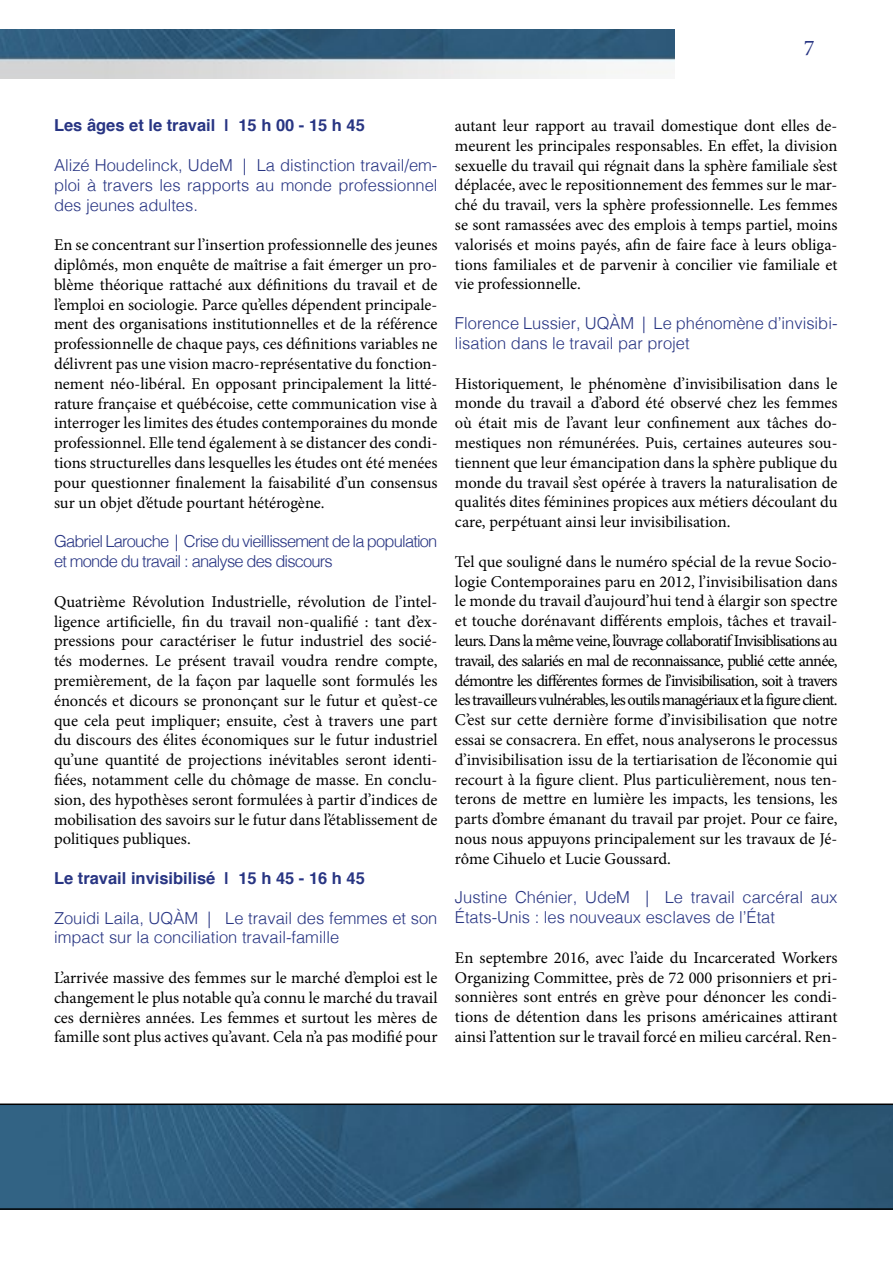
<style>
.page{position:relative;width:893px;height:1263px;background:#fff}
.page>*{position:absolute;margin:0;border:0;box-sizing:border-box;transform-origin:0 0}
.t1{font:22.5px "Minion Pro";color:#283583}
.t2{font:16.5px/19.8px "Minion Pro";color:#000;text-align:justify}
.t3{font:300 16.5px/19.8px "Helvetica";color:#283583}
.t4{font:300 16.5px/19.8px "Helvetica";letter-spacing:-.05em;color:#283583}
.t5{font:700 16.5px "Helvetica";color:#283583}
</style>
<div class="page">
<svg style="left:0;top:1103px;width:893px;height:107px;background:#2e5a79"></svg>
<img style="left:0;top:30px;width:674px;height:48px">
<h1 class="t1" style="left:804px;top:33px;width:12px">7</h1>
<p class="t5" style="left:54px;top:119px;width:312px">Les âges et le travail | 15 h 00 - 15 h 45</p>
<p class="t3" style="left:54px;top:157px;width:385px;text-align:justify">Alizé Houdelinck, UdeM | La distinction travail/em&shy;ploi à travers les rapports au monde professionnel des jeunes adultes.</p>
<p class="t2" style="left:54px;top:235px;width:385px">En se concentrant sur l’insertion professionnelle des jeunes diplômés, mon enquête de maîtrise a fait émerger un pro&shy;blème théorique rattaché aux définitions du travail et de l’emploi en sociologie. Parce qu’elles dépendent principale&shy;ment des organisations institutionnelles et de la référence professionnelle de chaque pays, ces définitions variables ne délivrent pas une vision macro-représentative du fonction&shy;nement néo-libéral. En opposant principalement la litté&shy;rature française et québécoise, cette communication vise à interroger les limites des études contemporaines du monde professionnel. Elle tend également à se distancer des condi&shy;tions structurelles dans lesquelles les études ont été menées pour questionner finalement la faisabilité d’un consensus sur un objet d’étude pourtant hétérogène.</p>
<p class="t4" style="left:54px;top:533px;width:385px">Gabriel Larouche | Crise du vieillissement de la population et monde du travail : analyse des discours</p>
<p class="t2" style="left:54px;top:592px;width:385px">Quatrième Révolution Industrielle, révolution de l’intel&shy;ligence artificielle, fin du travail non-qualifié : tant d’ex&shy;pressions pour caractériser le futur industriel des socié&shy;tés modernes. Le présent travail voudra rendre compte, premièrement, de la façon par laquelle sont formulés les énoncés et dicours se prononçant sur le futur et qu’est-ce que cela peut impliquer; ensuite, c’est à travers une part du discours des élites économiques sur le futur industriel qu’une quantité de projections inévitables seront identi&shy;fiées, notamment celle du chômage de masse. En conclu&shy;sion, des hypothèses seront formulées à partir d’indices de mobilisation des savoirs sur le futur dans l’établissement de politiques publiques.</p>
<p class="t5" style="left:54px;top:871px;width:312px">Le travail invisibilisé | 15 h 45 - 16 h 45</p>
<p class="t3" style="left:54px;top:909px;width:385px">Zouidi Laila, UQÀM | Le travail des femmes et son impact sur la conciliation travail-famille</p>
<p class="t2" style="left:54px;top:968px;width:385px">L’arrivée massive des femmes sur le marché d’emploi est le changement le plus notable qu’a connu le marché du travail ces dernières années. Les femmes et surtout les mères de famille sont plus actives qu’avant. Cela n’a pas modifié pour</p>
<p class="t2" style="left:455px;top:116px;width:384px">autant leur rapport au travail domestique dont elles de&shy;meurent les principales responsables. En effet, la division sexuelle du travail qui régnait dans la sphère familiale s’est déplacée, avec le repositionnement des femmes sur le mar&shy;ché du travail, vers la sphère professionnelle. Les femmes se sont ramassées avec des emplois à temps partiel, moins valorisés et moins payés, afin de faire face à leurs obliga&shy;tions familiales et de parvenir à concilier vie familiale et vie professionnelle.</p>
<p class="t3" style="left:455px;top:315px;width:384px">Florence Lussier, UQÀM | Le phénomène d’invisibi&shy;lisation dans le travail par projet</p>
<p class="t2" style="left:455px;top:373px;width:384px">Historiquement, le phénomène d’invisibilisation dans le monde du travail a d’abord été observé chez les femmes où était mis de l’avant leur confinement aux tâches do&shy;mestiques non rémunérées. Puis, certaines auteures sou&shy;tiennent que leur émancipation dans la sphère publique du monde du travail s’est opérée à travers la naturalisation de qualités dites féminines propices aux métiers découlant du care, perpétuant ainsi leur invisibilisation.</p>
<p class="t2" style="left:455px;top:552px;width:384px">Tel que souligné dans le numéro spécial de la revue Socio&shy;logie Contemporaines paru en 2012, l’invisibilisation dans le monde du travail d’aujourd’hui tend à élargir son spectre et touche dorénavant différents emplois, tâches et travail&shy;leurs. Dans la même veine, l’ouvrage collaboratif Invisiblisations au travail, des salariés en mal de reconnaissance, publié cette année, démontre les différentes formes de l’invisibilisation, soit à travers les travailleurs vulnérables, les outils managériaux et la figure client.<br>C’est sur cette dernière forme d’invisibilisation que notre essai se consacrera. En effet, nous analyserons le processus d’invisibilisation issu de la tertiarisation de l’économie qui recourt à la figure client. Plus particulièrement, nous ten&shy;terons de mettre en lumière les impacts, les tensions, les parts d’ombre émanant du travail par projet. Pour ce faire, nous nous appuyons principalement sur les travaux de Jé&shy;rôme Cihuelo et Lucie Goussard.</p>
<p class="t3" style="left:455px;top:889px;width:384px">Justine Chénier, UdeM | Le travail carcéral aux<br>États-Unis : les nouveaux esclaves de l’État</p>
<p class="t2" style="left:455px;top:948px;width:384px">En septembre 2016, avec l’aide du Incarcerated Workers Organizing Committee, près de 72 000 prisonniers et pri&shy;sonnières sont entrés en grève pour dénoncer les condi&shy;tions de détention dans les prisons américaines attirant ainsi l’attention sur le travail forcé en milieu carcéral. Ren-</p>
</div>
